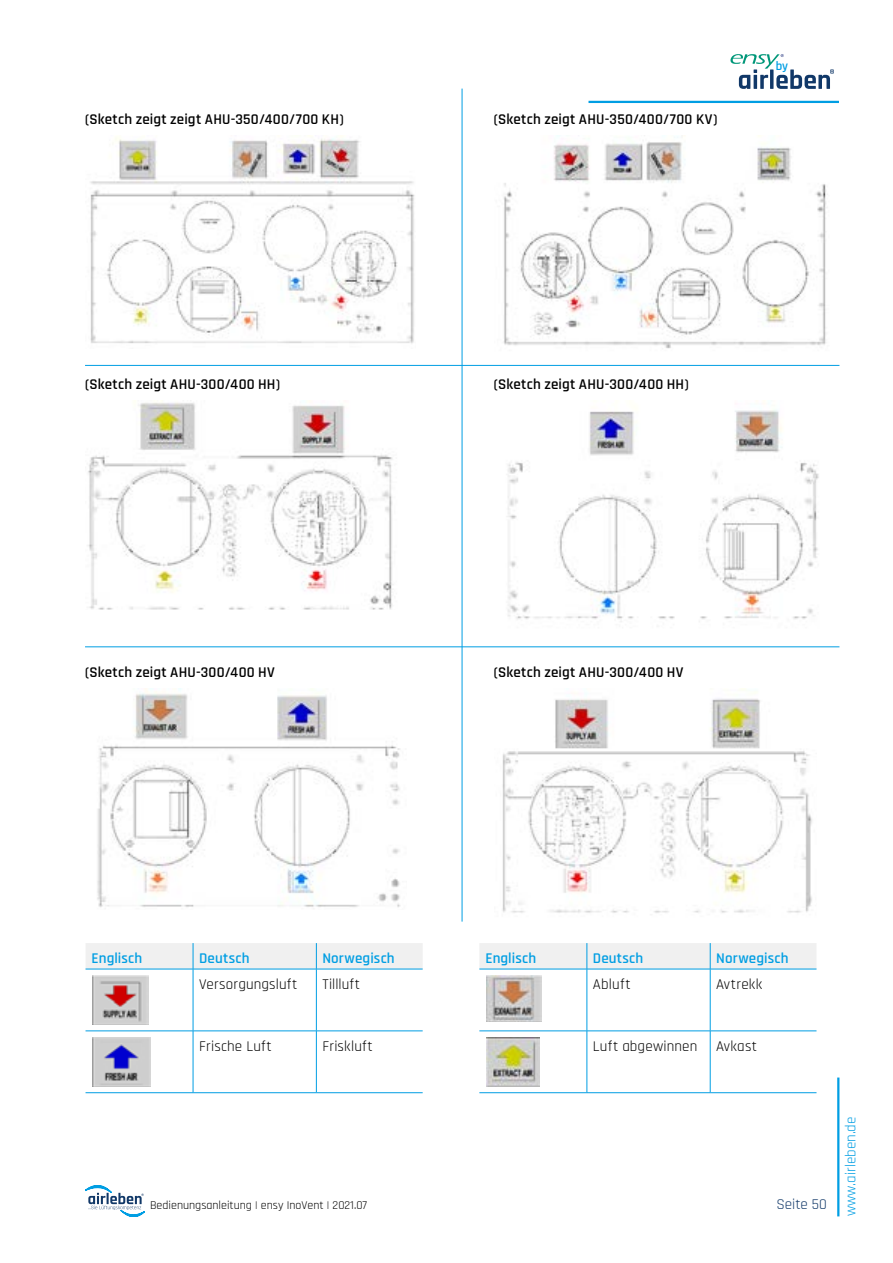
<style>
.page{position:relative;width:893px;height:1263px;background:#fff}
.page>*{position:absolute;margin:0;border:0;box-sizing:border-box;transform-origin:0 0}
.t1{font:600 15px "Rajdhani";letter-spacing:.015em;color:#000}
.t2{font:15px "Rajdhani";letter-spacing:.015em;color:#000}
.t3{font:600 15px "Rajdhani";letter-spacing:.01em;color:#009ee3}
.t4{font:15px "Rajdhani";color:#009ee3}
.t5{font:15px "Rajdhani";color:#113868}
.t6{font:600 12.75px "Rajdhani";color:#009ee3}
.t7{font:12px "Rajdhani";color:#000}
</style>
<div class="page">
<svg style="left:85px;top:1185px;width:60px;height:32px"></svg>
<svg style="left:730px;top:54px;width:104px;height:35px"></svg>
<hr style="left:837px;top:1077px;width:2px;height:139px;background:#009ee3">
<hr style="left:588px;top:101px;width:251px;height:2px;background:#009ee3">
<hr style="left:85px;top:365px;width:754px;height:1px;background:#009ee3">
<hr style="left:462px;top:89px;width:1px;height:832px;background:#009ee3">
<img style="left:90px;top:135px;width:325px;height:209px">
<img style="left:503px;top:135px;width:323px;height:214px">
<img style="left:88px;top:401px;width:305px;height:209px">
<img style="left:507px;top:410px;width:312px;height:212px">
<hr style="left:85px;top:646px;width:754px;height:1px;background:#009ee3">
<img style="left:97px;top:689px;width:303px;height:218px">
<img style="left:502px;top:689px;width:310px;height:224px">
<div style="left:86px;top:943px;width:337px;height:26px;background:#f0f0f0"></div>
<hr style="left:86px;top:969px;width:107px;height:1px;background:#009ee3">
<hr style="left:193px;top:969px;width:123px;height:1px;background:#009ee3">
<hr style="left:193px;top:969px;width:1px;height:62px;background:#009ee3">
<hr style="left:316px;top:969px;width:107px;height:1px;background:#009ee3">
<hr style="left:316px;top:969px;width:1px;height:62px;background:#009ee3">
<hr style="left:86px;top:1030px;width:107px;height:1px;background:#009ee3">
<hr style="left:193px;top:1030px;width:123px;height:1px;background:#009ee3">
<hr style="left:193px;top:1031px;width:1px;height:61px;background:#009ee3">
<hr style="left:316px;top:1030px;width:107px;height:1px;background:#009ee3">
<hr style="left:316px;top:1031px;width:1px;height:61px;background:#009ee3">
<hr style="left:86px;top:1092px;width:107px;height:1px;background:#009ee3">
<hr style="left:193px;top:1092px;width:123px;height:1px;background:#009ee3">
<hr style="left:316px;top:1092px;width:107px;height:1px;background:#009ee3">
<img style="left:92px;top:976px;width:56px;height:49px">
<img style="left:92px;top:1038px;width:58px;height:49px">
<div style="left:479px;top:943px;width:337px;height:26px;background:#f0f0f0"></div>
<hr style="left:479px;top:969px;width:108px;height:1px;background:#009ee3">
<hr style="left:587px;top:969px;width:123px;height:1px;background:#009ee3">
<hr style="left:587px;top:969px;width:1px;height:62px;background:#009ee3">
<hr style="left:710px;top:969px;width:106px;height:1px;background:#009ee3">
<hr style="left:710px;top:969px;width:1px;height:62px;background:#009ee3">
<hr style="left:479px;top:1030px;width:108px;height:1px;background:#009ee3">
<hr style="left:587px;top:1030px;width:123px;height:1px;background:#009ee3">
<hr style="left:587px;top:1031px;width:1px;height:61px;background:#009ee3">
<hr style="left:710px;top:1030px;width:106px;height:1px;background:#009ee3">
<hr style="left:710px;top:1031px;width:1px;height:61px;background:#009ee3">
<hr style="left:479px;top:1092px;width:108px;height:1px;background:#009ee3">
<hr style="left:587px;top:1092px;width:123px;height:1px;background:#009ee3">
<hr style="left:710px;top:1092px;width:106px;height:1px;background:#009ee3">
<img style="left:486px;top:976px;width:56px;height:46px">
<img style="left:486px;top:1038px;width:54px;height:48px">
<p class="t1" style="left:85px;top:110px;width:260px">(Sketch zeigt zeigt AHU-350/400/700 KH)</p>
<p class="t1" style="left:85px;top:376px;width:197px">(Sketch zeigt AHU-300/400 HH)</p>
<p class="t1" style="left:494px;top:110px;width:225px">(Sketch zeigt AHU-350/400/700 KV)</p>
<p class="t6" style="left:776px;top:58px;width:14px">by</p>
<p class="t1" style="left:494px;top:376px;width:197px">(Sketch zeigt AHU-300/400 HH)</p>
<p class="t1" style="left:85px;top:664px;width:191px">(Sketch zeigt AHU-300/400 HV</p>
<p class="t1" style="left:494px;top:664px;width:191px">(Sketch zeigt AHU-300/400 HV</p>
<p class="t3" style="left:92px;top:949px;width:52px">Englisch</p>
<p class="t3" style="left:199px;top:949px;width:52px">Deutsch</p>
<p class="t3" style="left:322px;top:949px;width:74px">Norwegisch</p>
<p class="t2" style="left:199px;top:976px;width:100px">Versorgungsluft</p>
<p class="t2" style="left:322px;top:976px;width:39px">Tillluft</p>
<p class="t2" style="left:199px;top:1037px;width:74px">Frische Luft</p>
<p class="t2" style="left:322px;top:1037px;width:52px">Friskluft</p>
<p class="t3" style="left:485px;top:949px;width:52px">Englisch</p>
<p class="t3" style="left:593px;top:949px;width:52px">Deutsch</p>
<p class="t3" style="left:716px;top:949px;width:74px">Norwegisch</p>
<p class="t2" style="left:593px;top:976px;width:39px">Abluft</p>
<p class="t2" style="left:716px;top:976px;width:48px">Avtrekk</p>
<p class="t2" style="left:593px;top:1037px;width:106px">Luft abgewinnen</p>
<p class="t2" style="left:716px;top:1037px;width:42px">Avkast</p>
<p class="t7" style="left:150px;top:1198px;width:218px">Bedienungsanleitung | ensy InoVent | 2021.07</p>
<p class="t5" style="left:776px;top:1196px;width:52px">Seite 50</p>
<p class="t4" style="left:842px;top:1216px;width:101px;rotate:-90deg">www.airleben.de</p>
</div>
